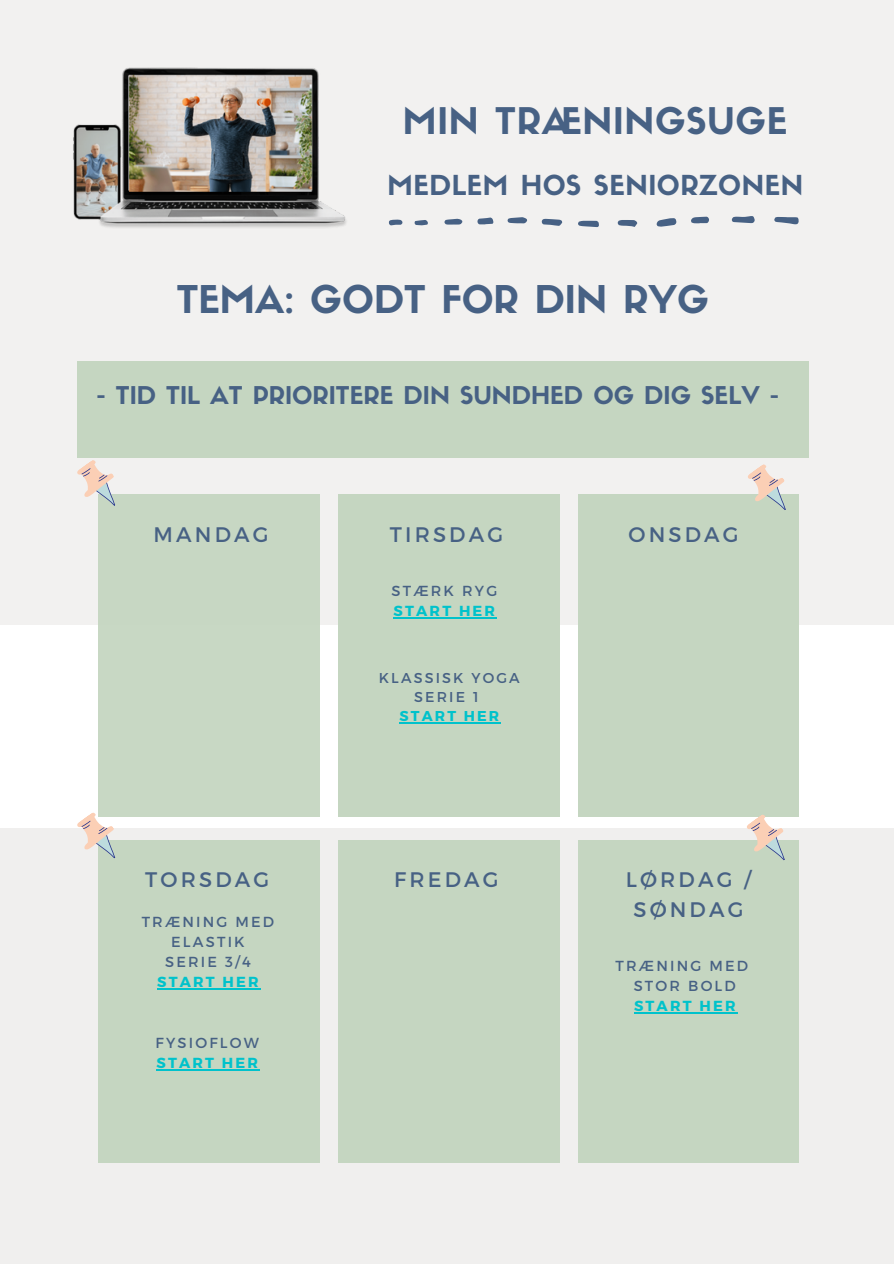
<style>
.page{position:relative;width:894px;height:1264px;background:#fff}
.page>*{position:absolute;margin:0;border:0;box-sizing:border-box;transform-origin:0 0}
.t1{font:37.5px "Sifonn Basic";color:#476184}
.t2{font:36px "Sifonn Basic";letter-spacing:.02em;color:#476184}
.t3{font:27px "Sifonn Basic";letter-spacing:.02em;color:#476184}
.t4{font:24px "Sifonn Basic";color:#476184}
.t5{font:21px/29.2px "Montserrat";letter-spacing:.15em;color:#476184;text-align:center}
.t6{font:14.55px/20.2px "Montserrat";letter-spacing:.15em;color:#476184;text-align:center}
.t7{font:700 14.55px "Montserrat";letter-spacing:.15em;color:#00c2cb}
.t8{font:14.25px "Montserrat";letter-spacing:.15em;color:#476184}
.t9{font:700 14.25px "Montserrat";letter-spacing:.15em;color:#00c2cb}
</style>
<div class="page">
<div style="left:0;top:0;width:893px;height:624px;background:#f2f1f0"></div>
<div style="left:0;top:828px;width:893px;height:435px;background:#f0efee"></div>
<div style="left:338px;top:840px;width:221px;height:322px;background:#c5d6c1"></div>
<div style="left:98px;top:495px;width:221px;height:322px;background:#c5d6c1"></div>
<div style="left:338px;top:495px;width:221px;height:322px;background:#c5d6c1"></div>
<div style="left:578px;top:495px;width:220px;height:322px;background:#c5d6c1"></div>
<div style="left:99px;top:840px;width:220px;height:322px;background:#c5d6c1"></div>
<div style="left:578px;top:840px;width:220px;height:322px;background:#c5d6c1"></div>
<div style="left:77px;top:362px;width:731px;height:95px;background:#c5d6c1"></div>
<svg style="left:77px;top:460px;width:44px;height:46px"></svg>
<svg style="left:745px;top:464px;width:46px;height:46px"></svg>
<svg style="left:77px;top:812px;width:39px;height:50px"></svg>
<svg style="left:747px;top:814px;width:38px;height:47px"></svg>
<svg style="left:774px;top:217px;width:24px;height:7px"></svg>
<svg style="left:656px;top:218px;width:20px;height:9px"></svg>
<svg style="left:731px;top:216px;width:23px;height:7px"></svg>
<svg style="left:578px;top:221px;width:21px;height:6px"></svg>
<svg style="left:541px;top:219px;width:21px;height:7px"></svg>
<svg style="left:617px;top:220px;width:20px;height:7px"></svg>
<svg style="left:691px;top:217px;width:18px;height:6px"></svg>
<svg style="left:507px;top:217px;width:20px;height:6px"></svg>
<svg style="left:477px;top:217px;width:16px;height:7px"></svg>
<svg style="left:444px;top:219px;width:18px;height:5px"></svg>
<img style="left:73px;top:67px;width:355px;height:161px">
<hr style="left:393px;top:617px;width:104px;height:1px;background:#00c2cb">
<hr style="left:399px;top:722px;width:102px;height:1px;background:#00c2cb">
<hr style="left:157px;top:988px;width:104px;height:1px;background:#00c2cb">
<hr style="left:156px;top:1069px;width:104px;height:1px;background:#00c2cb">
<hr style="left:633px;top:1012px;width:104px;height:1px;background:#00c2cb">
<p class="t2" style="left:403px;top:107px;width:386px">MIN TRÆNINGSUGE</p>
<p class="t3" style="left:387px;top:174px;width:417px">MEDLEM HOS SENIORZONEN</p>
<p class="t1" style="left:177px;top:285px;width:533px">TEMA: GODT FOR DIN RYG</p>
<p class="t4" style="left:96px;top:386px;width:684px">- TID TIL AT PRIORITERE DIN SUNDHED OG DIG SELV -</p>
<p class="t5" style="left:154px;top:519px;width:116px">MANDAG</p>
<p class="t5" style="left:390px;top:519px;width:115px">TIRSDAG</p>
<p class="t6" style="left:391px;top:580px;width:107px">STÆRK RYG</p>
<p class="t7" style="left:393px;top:602px;width:103px">START HER</p>
<p class="t8" style="left:379px;top:668px;width:142px">KLASSISK YOGA</p>
<p class="t8" style="left:414px;top:687px;width:66px">SERIE 1</p>
<p class="t9" style="left:399px;top:707px;width:101px">START HER</p>
<p class="t5" style="left:145px;top:864px;width:125px">TORSDAG</p>
<p class="t5" style="left:394px;top:864px;width:106px">FREDAG</p>
<p class="t6" style="left:142px;top:910px;width:134px">TRÆNING MED<br>ELASTIK</p>
<p class="t6" style="left:165px;top:951px;width:87px">SERIE 3/4</p>
<p class="t7" style="left:157px;top:972px;width:103px">START HER</p>
<p class="t6" style="left:155px;top:1031px;width:105px">FYSIOFLOW</p>
<p class="t7" style="left:156px;top:1053px;width:103px">START HER</p>
<p class="t5" style="left:628px;top:519px;width:111px">ONSDAG</p>
<p class="t5" style="left:625px;top:864px;width:127px">LØRDAG /<br>SØNDAG</p>
<p class="t6" style="left:615px;top:954px;width:134px">TRÆNING MED</p>
<p class="t6" style="left:633px;top:974px;width:104px">STOR BOLD</p>
<p class="t7" style="left:633px;top:996px;width:103px">START HER</p>
</div>
